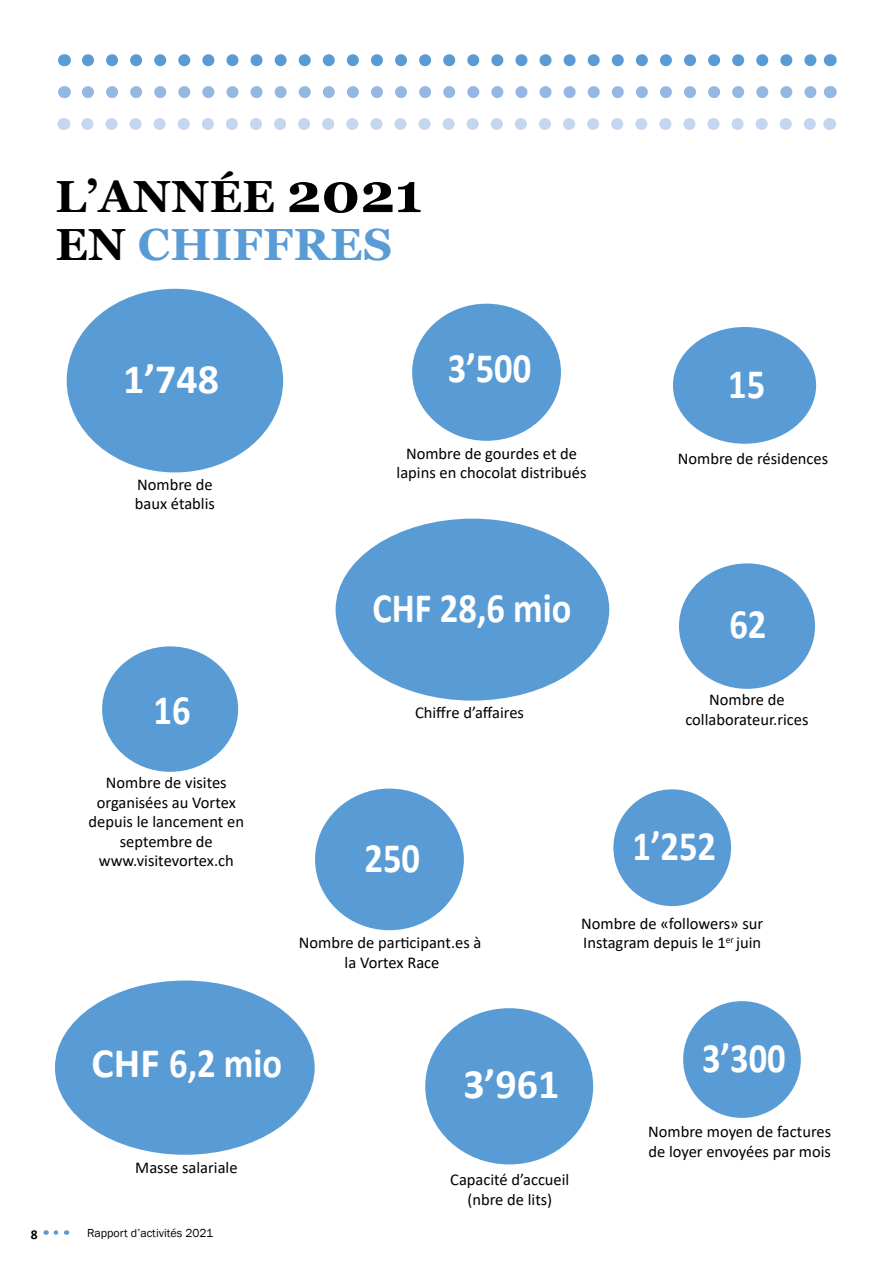
<style>
.page{position:relative;width:893px;height:1263px;background:#fff}
.page>*{position:absolute;margin:0;border:0;box-sizing:border-box;transform-origin:0 0}
.t1{font:700 45px/48px "Georgia";letter-spacing:.01em;color:#000}
.t2{font:700 42px "Calibri";color:#fff;scale:.87 1}
.t3{font:700 42px "Calibri";color:#fff}
.t4{font:16.5px/19.5px "Calibri";color:#000;text-align:center}
.t5{font:700 13.5px "Calibri";color:#000}
.t6{font:12px "Franklin Gothic";color:#000}
.s1{font-size:55.5px}
.s2{color:#599cd5}
</style>
<div class="page">
<svg style="left:88px;top:54px;width:729px;height:12px"></svg>
<svg style="left:64px;top:54px;width:1px;height:12px"></svg>
<svg style="left:830px;top:54px;width:1px;height:12px"></svg>
<svg style="left:88px;top:86px;width:729px;height:12px"></svg>
<svg style="left:64px;top:86px;width:1px;height:12px"></svg>
<svg style="left:830px;top:86px;width:1px;height:12px"></svg>
<svg style="left:87px;top:118px;width:729px;height:12px"></svg>
<svg style="left:63px;top:118px;width:1px;height:12px"></svg>
<svg style="left:829px;top:118px;width:1px;height:12px"></svg>
<svg style="left:56px;top:1230px;width:11px;height:5px"></svg>
<div style="left:67px;top:289px;width:216px;height:183px;background:#599cd5;border-radius:50%"></div>
<div style="left:336px;top:519px;width:273px;height:182px;background:#599cd5;border-radius:50%"></div>
<div style="left:102px;top:646px;width:136px;height:126px;background:#599cd5;border-radius:50%"></div>
<div style="left:315px;top:788px;width:149px;height:142px;background:#599cd5;border-radius:50%"></div>
<div style="left:673px;top:327px;width:143px;height:117px;background:#599cd5;border-radius:50%"></div>
<div style="left:412px;top:304px;width:149px;height:137px;background:#599cd5;border-radius:50%"></div>
<div style="left:55px;top:980px;width:260px;height:175px;background:#599cd5;border-radius:50%"></div>
<div style="left:613px;top:789px;width:118px;height:117px;background:#599cd5;border-radius:50%"></div>
<div style="left:679px;top:563px;width:136px;height:126px;background:#599cd5;border-radius:50%"></div>
<div style="left:425px;top:1008px;width:168px;height:156px;background:#599cd5;border-radius:50%"></div>
<div style="left:683px;top:1001px;width:118px;height:117px;background:#599cd5;border-radius:50%"></div>
<h1 class="t1" style="left:55px;top:173px;width:368px">L’ANNÉE <span class="s1">2021<br></span>EN <span class="s2">CHIFFRES</span></h1>
<h2 class="t3" style="left:123px;top:350px;width:98px">1’748</h2>
<h2 class="t2" style="left:448px;top:338px;width:98px">3’500</h2>
<p class="t4" style="left:135px;top:474px;width:82px;text-align:left">Nombre de baux établis</p>
<p class="t4" style="left:397px;top:443px;width:192px">Nombre de gourdes et de lapins en chocolat distribués</p>
<h2 class="t2" style="left:373px;top:578px;width:230px">CHF 28,6 mio</h2>
<h2 class="t2" style="left:154px;top:681px;width:44px">16</h2>
<p class="t4" style="left:415px;top:703px;width:110px">Chiffre d’affaires</p>
<p class="t4" style="left:89px;top:773px;width:157px">Nombre de visites organisées au Vortex depuis le lancement en septembre de www.visitevortex.ch</p>
<h2 class="t2" style="left:364px;top:828px;width:65px">250</h2>
<h2 class="t2" style="left:728px;top:354px;width:44px">15</h2>
<p class="t4" style="left:678px;top:448px;width:152px">Nombre de résidences</p>
<h2 class="t2" style="left:729px;top:594px;width:44px">62</h2>
<p class="t4" style="left:685px;top:690px;width:125px">Nombre de collaborateur.rices</p>
<h2 class="t2" style="left:632px;top:817px;width:98px">1’252</h2>
<p class="t4" style="left:299px;top:933px;width:184px">Nombre de participant.es à la Vortex Race</p>
<p class="t4" style="left:581px;top:913px;width:184px;text-align:left">Nombre de «followers» sur<br>Instagram depuis le 1<sup>er</sup> juin</p>
<h2 class="t3" style="left:92px;top:1033px;width:192px">CHF 6,2 mio</h2>
<p class="t4" style="left:135px;top:1157px;width:104px">Masse salariale</p>
<p class="t5" style="left:31px;top:1225px;width:8px">8</p>
<p class="t6" style="left:87px;top:1226px;width:128px">Rapport d’activités 2021</p>
<h2 class="t3" style="left:463px;top:1054px;width:98px">3’961</h2>
<p class="t4" style="left:450px;top:1170px;width:121px">Capacité d’accueil (nbre de lits)</p>
<h2 class="t2" style="left:702px;top:1028px;width:98px">3’300</h2>
<p class="t4" style="left:648px;top:1122px;width:184px;text-align:left">Nombre moyen de factures de loyer envoyées par mois</p>
</div>
